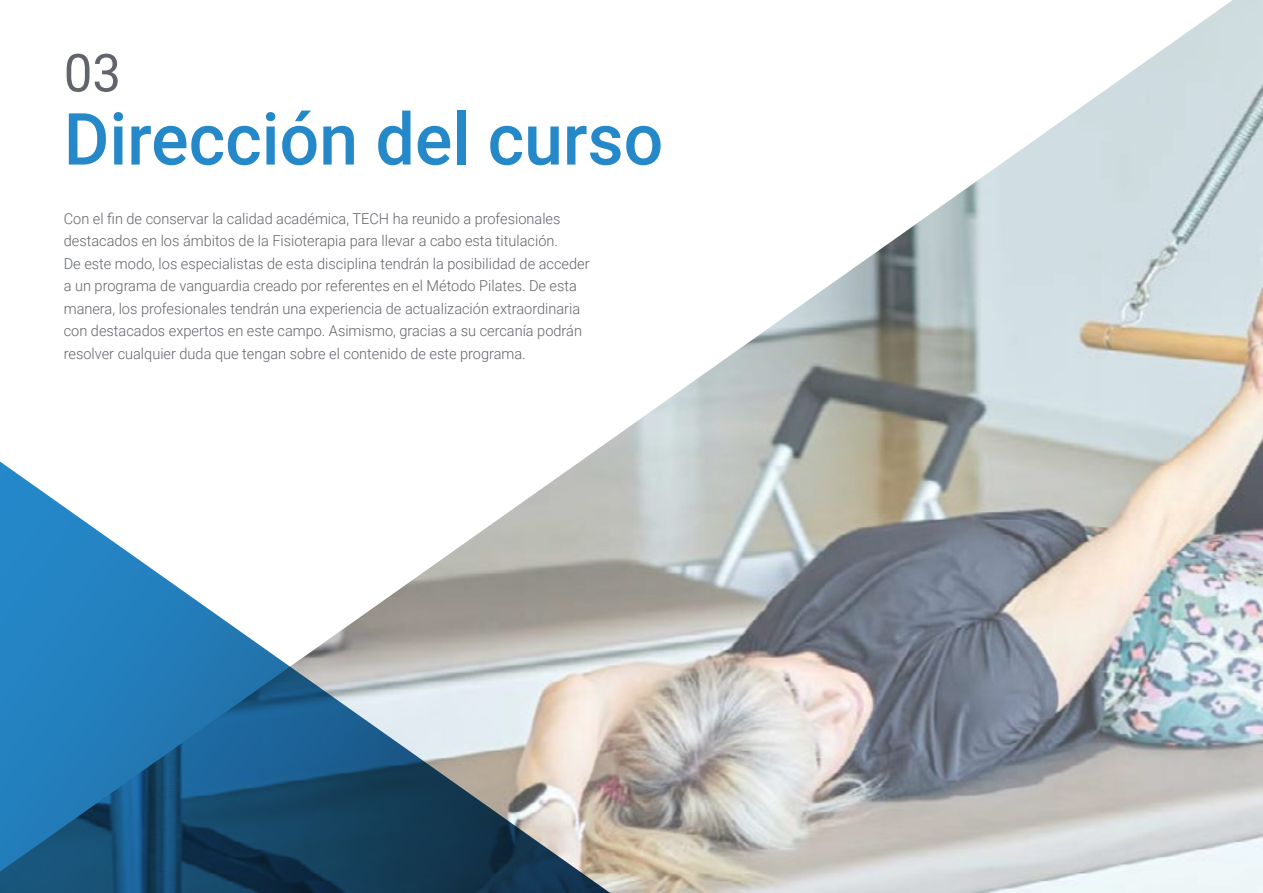
<style>
.page{position:relative;width:1263px;height:893px;background:#fff}
.page>*{position:absolute;margin:0;border:0;box-sizing:border-box;transform-origin:0 0}
.t1{font:500 72px "Roboto";color:#2488c9}
.t2{font:52.5px "Roboto";color:#61646a}
.t3{font:300 15px/22.5px "Roboto";color:#61646a}
</style>
<div class="page">
<img style="left:602px;top:0;width:661px;height:893px">
<svg style="left:0;top:446px;width:640px;height:447px"></svg>
<h2 class="t2" style="left:64px;top:36px;width:59px">03</h2>
<h1 class="t1" style="left:64px;top:89px;width:601px">Dirección del curso</h1>
<p class="t3" style="left:64px;top:207px;width:527px">Con el fin de conservar la calidad académica, TECH ha reunido a profesionales destacados en los ámbitos de la Fisioterapia para llevar a cabo esta titulación.<br>De este modo, los especialistas de esta disciplina tendrán la posibilidad de acceder a un programa de vanguardia creado por referentes en el Método Pilates. De esta manera, los profesionales tendrán una experiencia de actualización extraordinaria con destacados expertos en este campo. Asimismo, gracias a su cercanía podrán resolver cualquier duda que tengan sobre el contenido de este programa.</p>
</div>
